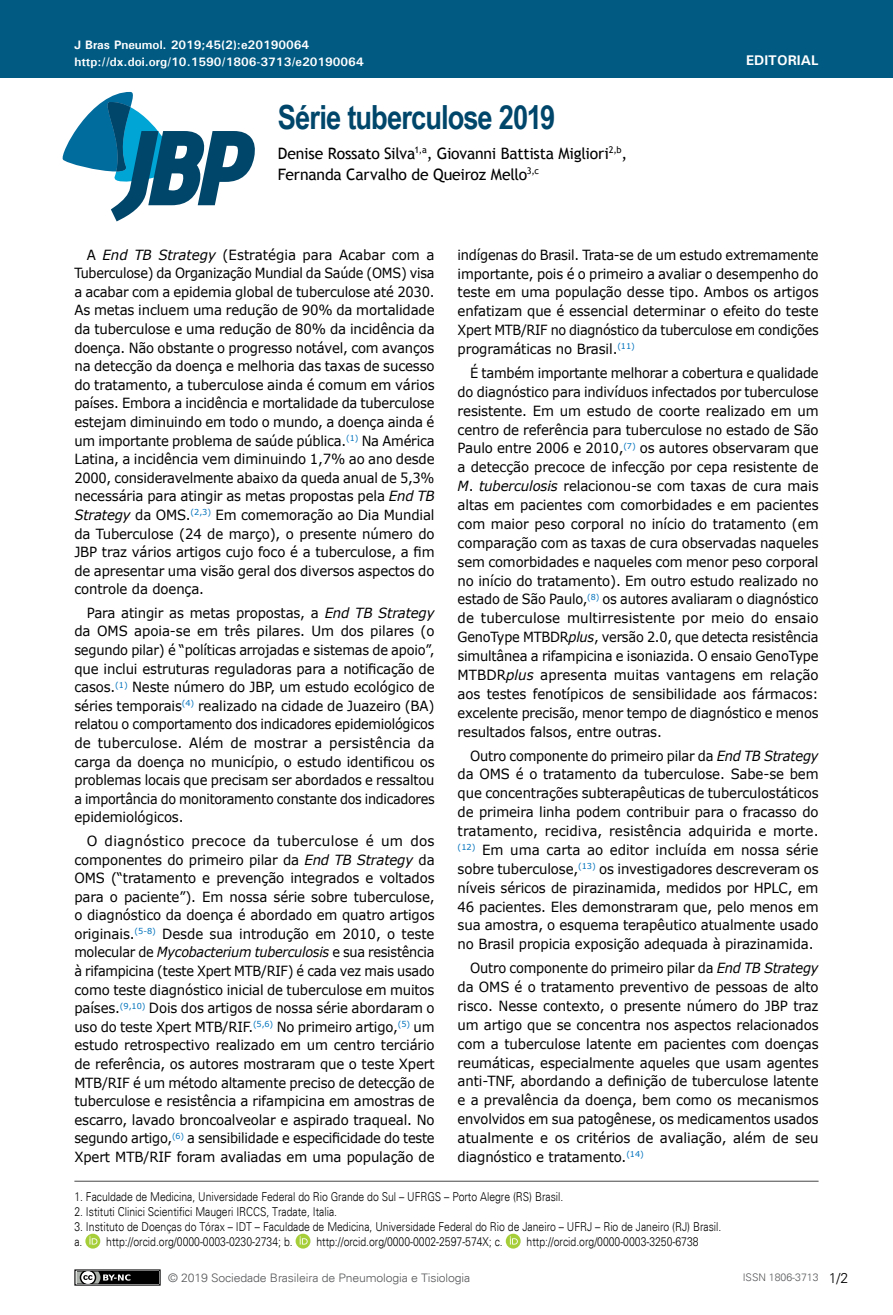
<style>
.page{position:relative;width:893px;height:1315px;background:#fff}
.page>*{position:absolute;margin:0;border:0;box-sizing:border-box;transform-origin:0 0}
.t1{font:700 33.25px "Arial Narrow";letter-spacing:-.025em;color:#00466b}
.t2{font:15.75px/21px "Trebuchet MS";letter-spacing:-.015em;color:#000}
.t3{font:14px/18.9px "Verdana";letter-spacing:-.01em;color:#000;text-align:justify;scale:.93 1}
.t4{font:14px/18.6px "Verdana";letter-spacing:-.01em;color:#000;text-align:justify}
.t5{font:14px/18.6px "Verdana";letter-spacing:-.01em;color:#000;text-align:justify;scale:.96 1}
.t6{font:14px/18.6px "Verdana";letter-spacing:-.01em;color:#000;text-align:justify;scale:.95 1}
.t7{font:700 14px "Univers";color:#fff}
.t8{font:300 14px "Univers";color:#000}
.t9{font:300 12.25px/14.7px "Univers";color:#000;scale:.85 1}
.t10{font:700 12.25px "Univers";color:#fff}
.t11{font:300 11.72px "Univers";letter-spacing:-.01em;color:#58595b;scale:1.04 1}
.t12{font:300 10.5px "Univers";color:#58595b}
.s1{font-style:italic}
</style>
<div class="page">
<div style="left:0;top:0;width:893px;height:78px;background:#005a82"></div>
<svg style="left:62px;top:91px;width:193px;height:130px"></svg>
<div style="left:75px;top:1270px;width:85px;height:15px;background:#000"></div>
<div style="left:74px;top:1269px;width:87px;height:16px;border:1px solid #000"></div>
<svg style="left:74px;top:1269px;width:56px;height:17px"></svg>
<hr style="left:74px;top:1180px;width:745px;height:1px;background:#464547">
<svg style="left:85px;top:1237px;width:16px;height:11px"></svg>
<svg style="left:85px;top:1233px;width:15px;height:15px"></svg>
<svg style="left:89px;top:1236px;width:8px;height:8px"></svg>
<svg style="left:296px;top:1237px;width:15px;height:11px"></svg>
<svg style="left:296px;top:1233px;width:14px;height:15px"></svg>
<svg style="left:300px;top:1236px;width:8px;height:8px"></svg>
<svg style="left:506px;top:1233px;width:15px;height:15px"></svg>
<svg style="left:510px;top:1236px;width:8px;height:8px"></svg>
<p class="t10" style="left:74px;top:37px;width:236px">J Bras Pneumol. 2019;45(2):e20190064</p>
<p class="t10" style="left:74px;top:54px;width:291px">http://dx.doi.org/10.1590/1806-3713/e20190064</p>
<h1 class="t1" style="left:278px;top:92px;width:279px">Série tuberculose 2019</h1>
<p class="t2" style="left:278px;top:143px;width:351px">Denise Rossato Silva<sup>1,a</sup>, Giovanni Battista Migliori<sup>2,b</sup>,<br>Fernanda Carvalho de Queiroz Mello<sup>3,c</sup></p>
<p class="t7" style="left:746px;top:52px;width:74px">EDITORIAL</p>
<p class="t5" style="left:74px;top:245px;width:377px;text-indent:12px">A <span class="s1">End TB Strategy</span> (Estratégia para Acabar com a Tuberculose) da Organização Mundial da Saúde (OMS) visa a acabar com a epidemia global de tuberculose até 2030.<br>As metas incluem uma redução de 90% da mortalidade da tuberculose e uma redução de 80% da incidência da doença. Não obstante o progresso notável, com avanços na detecção da doença e melhoria das taxas de sucesso do tratamento, a tuberculose ainda é comum em vários países. Embora a incidência e mortalidade da tuberculose estejam diminuindo em todo o mundo, a doença ainda é um importante problema de saúde pública.<sup>(1)</sup> Na América Latina, a incidência vem diminuindo 1,7% ao ano desde 2000, consideravelmente abaixo da queda anual de 5,3% necessária para atingir as metas propostas pela <span class="s1">End TB Strategy</span> da OMS.<sup>(2,3)</sup> Em comemoração ao Dia Mundial da Tuberculose (24 de março), o presente número do JBP traz vários artigos cujo foco é a tuberculose, a fim de apresentar uma visão geral dos diversos aspectos do controle da doença.</p>
<p class="t6" style="left:74px;top:603px;width:381px;text-indent:12px">Para atingir as metas propostas, a <span class="s1">End TB Strategy </span>da OMS apoia-se em três pilares. Um dos pilares (o segundo pilar) é “políticas arrojadas e sistemas de apoio”, que inclui estruturas reguladoras para a notificação de casos.<sup>(1)</sup> Neste número do JBP, um estudo ecológico de séries temporais<sup>(4)</sup> realizado na cidade de Juazeiro (BA) relatou o comportamento dos indicadores epidemiológicos de tuberculose. Além de mostrar a persistência da carga da doença no município, o estudo identificou os problemas locais que precisam ser abordados e ressaltou a importância do monitoramento constante dos indicadores epidemiológicos.</p>
<p class="t4" style="left:74px;top:831px;width:362px;text-indent:12px">O diagnóstico precoce da tuberculose é um dos componentes do primeiro pilar da <span class="s1">End TB Strategy</span> da OMS (“tratamento e prevenção integrados e voltados para o paciente”). Em nossa série sobre tuberculose, o diagnóstico da doença é abordado em quatro artigos originais.<sup>(5-8)</sup> Desde sua introdução em 2010, o teste molecular de <span class="s1">Mycobacterium tuberculosis</span> e sua resistência à rifampicina (teste Xpert MTB/RIF) é cada vez mais usado como teste diagnóstico inicial de tuberculose em muitos países.<sup>(9,10)</sup> Dois dos artigos de nossa série abordaram o uso do teste Xpert MTB/RIF.<sup>(5,6)</sup> No primeiro artigo,<sup>(5)</sup> um estudo retrospectivo realizado em um centro terciário de referência, os autores mostraram que o teste Xpert MTB/RIF é um método altamente preciso de detecção de tuberculose e resistência a rifampicina em amostras de escarro, lavado broncoalveolar e aspirado traqueal. No segundo artigo,<sup>(6)</sup> a sensibilidade e especificidade do teste Xpert MTB/RIF foram avaliadas em uma população de</p>
<p class="t3" style="left:458px;top:245px;width:390px">indígenas do Brasil. Trata-se de um estudo extremamente importante, pois é o primeiro a avaliar o desempenho do teste em uma população desse tipo. Ambos os artigos enfatizam que é essencial determinar o efeito do teste Xpert MTB/RIF no diagnóstico da tuberculose em condições programáticas no Brasil.<sup>(11)</sup></p>
<p class="t3" style="left:458px;top:363px;width:390px;text-indent:12px">É também importante melhorar a cobertura e qualidade do diagnóstico para indivíduos infectados por tuberculose resistente. Em um estudo de coorte realizado em um centro de referência para tuberculose no estado de São Paulo entre 2006 e 2010,<sup>(7)</sup> os autores observaram que a detecção precoce de infecção por cepa resistente de <span class="s1">M</span>. <span class="s1">tuberculosis</span> relacionou-se com taxas de cura mais altas em pacientes com comorbidades e em pacientes com maior peso corporal no início do tratamento (em comparação com as taxas de cura observadas naqueles sem comorbidades e naqueles com menor peso corporal no início do tratamento). Em outro estudo realizado no estado de São Paulo,<sup>(8)</sup> os autores avaliaram o diagnóstico de tuberculose multirresistente por meio do ensaio GenoType MTBDR<span class="s1">plus</span>, versão 2.0, que detecta resistência simultânea a rifampicina e isoniazida. O ensaio GenoType MTBDR<span class="s1">plus</span> apresenta muitas vantagens em relação aos testes fenotípicos de sensibilidade aos fármacos: excelente precisão, menor tempo de diagnóstico e menos resultados falsos, entre outras.</p>
<p class="t3" style="left:458px;top:746px;width:390px;text-indent:12px">Outro componente do primeiro pilar da <span class="s1">End TB Strategy </span>da OMS é o tratamento da tuberculose. Sabe-se bem que concentrações subterapêuticas de tuberculostáticos de primeira linha podem contribuir para o fracasso do tratamento, recidiva, resistência adquirida e morte. <sup>(12)</sup> Em uma carta ao editor incluída em nossa série sobre tuberculose,<sup>(13)</sup> os investigadores descreveram os níveis séricos de pirazinamida, medidos por HPLC, em 46 pacientes. Eles demonstraram que, pelo menos em sua amostra, o esquema terapêutico atualmente usado no Brasil propicia exposição adequada à pirazinamida.</p>
<p class="t3" style="left:458px;top:958px;width:390px;text-indent:12px">Outro componente do primeiro pilar da <span class="s1">End TB Strategy </span>da OMS é o tratamento preventivo de pessoas de alto risco. Nesse contexto, o presente número do JBP traz um artigo que se concentra nos aspectos relacionados com a tuberculose latente em pacientes com doenças reumáticas, especialmente aqueles que usam agentes anti-TNF, abordando a definição de tuberculose latente e a prevalência da doença, bem como os mecanismos envolvidos em sua patogênese, os medicamentos usados atualmente e os critérios de avaliação, além de seu diagnóstico e tratamento.<sup>(14)</sup></p>
<p class="t9" style="left:74px;top:1189px;width:577px">1. Faculdade de Medicina, Universidade Federal do Rio Grande do Sul – UFRGS – Porto Alegre (RS) Brasil.</p>
<p class="t9" style="left:74px;top:1204px;width:311px">2. Istituti Clinici Scientifici Maugeri IRCCS, Tradate, Italia.</p>
<p class="t9" style="left:74px;top:1219px;width:763px">3. Instituto de Doenças do Tórax – IDT – Faculdade de Medicina, Universidade Federal do Rio de Janeiro – UFRJ – Rio de Janeiro (RJ) Brasil. a. http://orcid.org/0000-0003-0230-2734; b.</p>
<p class="t9" style="left:316px;top:1233px;width:221px">http://orcid.org/0000-0002-2597-574X; c.</p>
<p class="t9" style="left:527px;top:1233px;width:204px">http://orcid.org/0000-0003-3250-6738</p>
<p class="t11" style="left:168px;top:1270px;width:292px">© 2019 Sociedade Brasileira de Pneumologia e Tisiologia</p>
<p class="t12" style="left:743px;top:1271px;width:77px">ISSN 1806-3713</p>
<p class="t8" style="left:829px;top:1269px;width:21px">1/2</p>
</div>
